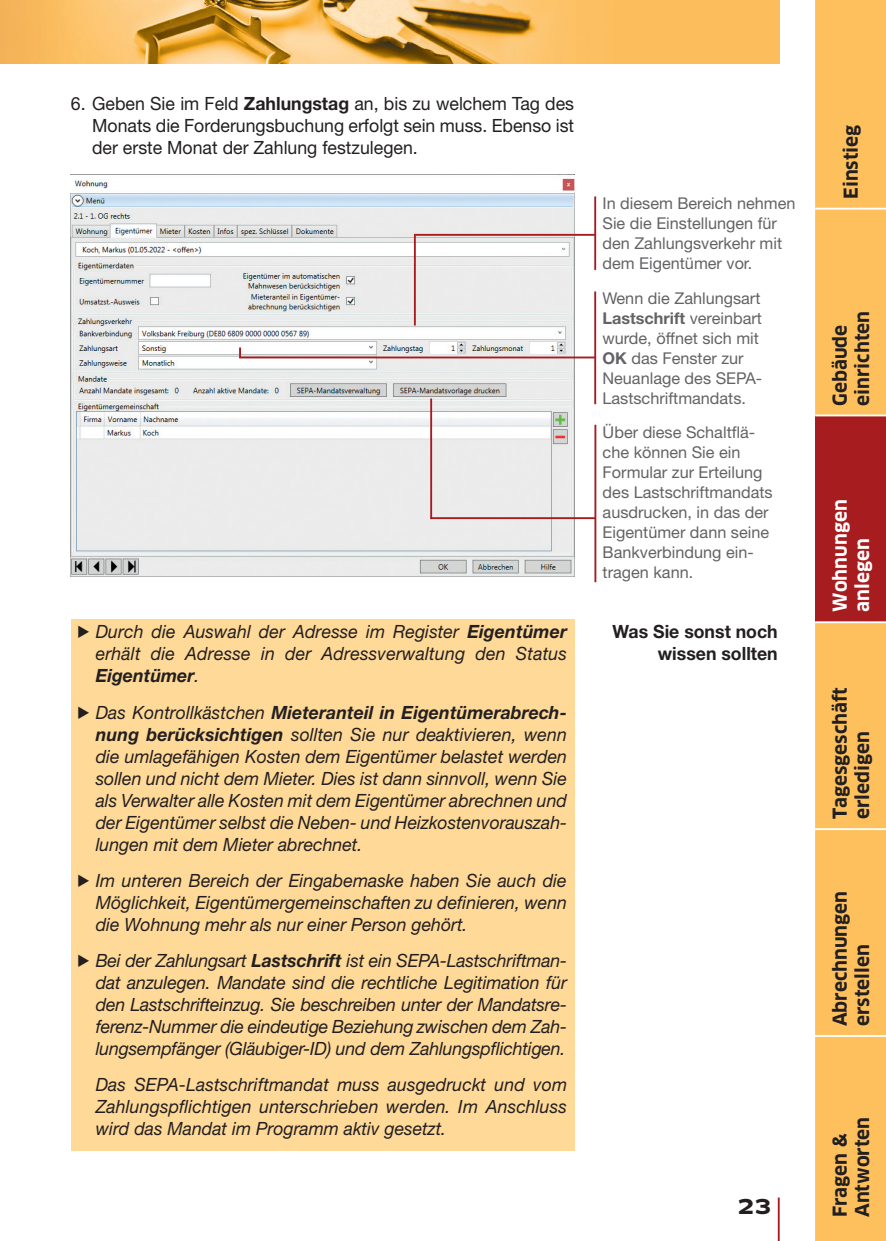
<style>
.page{position:relative;width:886px;height:1241px;background:#fff}
.page>*{position:absolute;margin:0;border:0;box-sizing:border-box;transform-origin:0 0}
.t1{font:700 20px "Clan Pro Extd";color:#231f20}
.t2{font:700 18.75px/22.5px "Clan Pro";color:#231f20}
.t3{font:700 18.75px/22.5px "Clan Pro";color:#fff}
.Copy_Kasten_Tab{font:italic 18.25px/22px "Helvetica Neue LT Std";color:#231f20;text-align:justify}
.Copy_Aufzählung{font:18.25px/22px "Helvetica Neue LT Std";color:#231f20;text-align:justify}
.Subline_rechts{font:700 18.25px/22px "Helvetica Neue LT Std";color:#231f20;text-align:right}
.Screen-Text_links{font:16.25px/20px "Helvetica Neue LT Std";color:#636366}
.s1{font-weight:700}
</style>
<div class="page">
<hr style="left:778px;top:1197px;width:2px;height:43px;background:#a61c1f">
<img style="left:0;top:0;width:780px;height:64px">
<div style="left:815px;top:0;width:71px;height:1240px;background:#fdc05d"></div>
<div style="left:815px;top:415px;width:71px;height:207px;background:#a61c1f"></div>
<hr style="left:815px;top:208px;width:71px;height:1px;background:#fff">
<hr style="left:815px;top:414px;width:71px;height:2px;background:#fff">
<hr style="left:815px;top:621px;width:71px;height:2px;background:#fff">
<hr style="left:815px;top:828px;width:71px;height:2px;background:#fff">
<hr style="left:815px;top:1034px;width:71px;height:2px;background:#fff">
<div style="left:71px;top:619px;width:503px;height:530px;background:#fed998"></div>
<img style="left:71px;top:178px;width:503px;height:398px">
<hr style="left:594px;top:424px;width:2px;height:158px;background:#a61c1f">
<hr style="left:430px;top:517px;width:166px;height:2px;background:#a61c1f">
<hr style="left:594px;top:196px;width:2px;height:74px;background:#a61c1f">
<hr style="left:414px;top:234px;width:2px;height:91px;background:#a61c1f">
<hr style="left:415px;top:234px;width:181px;height:2px;background:#a61c1f">
<hr style="left:430px;top:398px;width:2px;height:121px;background:#a61c1f">
<hr style="left:594px;top:291px;width:2px;height:113px;background:#a61c1f">
<svg style="left:239px;top:347px;width:2px;height:9px"></svg>
<hr style="left:239px;top:356px;width:357px;height:2px;background:#a61c1f">
<p class="Copy_Aufzählung" style="left:92px;top:92px;width:483px;text-indent:-21px">6. Geben Sie im Feld <span class="s1">Zahlungstag</span> an, bis zu welchem Tag des Monats die Forderungsbuchung erfolgt sein muss. Ebenso ist der erste Monat der Zahlung festzulegen.</p>
<p class="Copy_Kasten_Tab" style="left:96px;top:620px;width:473px;text-indent:-21px">◆ Durch die Auswahl der Adresse im Register <span class="s1">Eigentümer </span>erhält die Adresse in der Adressverwaltung den Status <span class="s1">Eigentümer</span>.</p>
<p class="Copy_Kasten_Tab" style="left:96px;top:700px;width:473px;text-indent:-21px">◆ Das Kontrollkästchen <span class="s1">Mieteranteil in Eigentümerabrech&shy;nung berücksichtigen</span> sollten Sie nur deaktivieren, wenn die umlagefähigen Kosten dem Eigentümer belastet werden sollen und nicht dem Mieter. Dies ist dann sinnvoll, wenn Sie als Verwalter alle Kosten mit dem Eigentümer abrechnen und der Eigentümer selbst die Neben- und Heizkostenvorauszah&shy;lungen mit dem Mieter abrechnet.</p>
<p class="Copy_Kasten_Tab" style="left:96px;top:869px;width:473px;text-indent:-21px">◆Im unteren Bereich der Eingabemaske haben Sie auch die Möglichkeit, Eigentümergemeinschaften zu definieren, wenn die Wohnung mehr als nur einer Person gehört.</p>
<p class="Copy_Kasten_Tab" style="left:96px;top:949px;width:473px;text-indent:-21px">◆Bei der Zahlungsart <span class="s1">Lastschrift</span> ist ein SEPA-Lastschriftman&shy;dat anzulegen. Mandate sind die rechtliche Legitimation für den Lastschrifteinzug. Sie beschreiben unter der Mandatsre&shy;ferenz-Nummer die eindeutige Beziehung zwischen dem Zah&shy;lungsempfänger (Gläubiger-ID) und dem Zahlungspflichtigen.</p>
<p class="Copy_Kasten_Tab" style="left:96px;top:1073px;width:473px">Das SEPA-Lastschriftmandat muss ausgedruckt und vom Zahlungspflichtigen unterschrieben werden. Im Anschluss wird das Mandat im Programm aktiv gesetzt.</p>
<p class="Screen-Text_links" style="left:602px;top:192px;width:194px">In diesem Bereich nehmen<br>Sie die Einstellungen für den Zahlungsverkehr mit dem Eigentümer vor.</p>
<p class="Screen-Text_links" style="left:602px;top:287px;width:161px">Wenn die Zahlungsart<br><span class="s1">Lastschrift</span> vereinbart wurde, öffnet sich mit<br><span class="s1">OK</span> das Fenster zur<br>Neuanlage des SEPA-<br>Lastschriftmandats.</p>
<p class="Screen-Text_links" style="left:603px;top:422px;width:172px">Über diese Schaltflä&shy;che können Sie ein<br>Formular zur Erteilung des Lastschriftmandats ausdrucken, in das der<br>Eigentümer dann seine<br>Bankverbindung ein&shy;tragen kann.</p>
<p class="Subline_rechts" style="left:612px;top:620px;width:167px">Was Sie sonst noch wissen sollten</p>
<p class="t1" style="left:737px;top:1194px;width:36px">23</p>
<p class="t2" style="left:840px;top:199px;width:76px;rotate:-90deg">Einstieg</p>
<p class="t2" style="left:829px;top:406px;width:96px;rotate:-90deg">Gebäude einrichten</p>
<p class="t3" style="left:829px;top:611px;width:114px;rotate:-90deg">Wohnungen anlegen</p>
<p class="t2" style="left:829px;top:819px;width:133px;rotate:-90deg">Tagesgeschäft erledigen</p>
<p class="t2" style="left:829px;top:1026px;width:137px;rotate:-90deg">Abrechnungen erstellen</p>
<p class="t2" style="left:829px;top:1216px;width:102px;rotate:-90deg">Fragen &amp;<br>Antworten</p>
</div>
